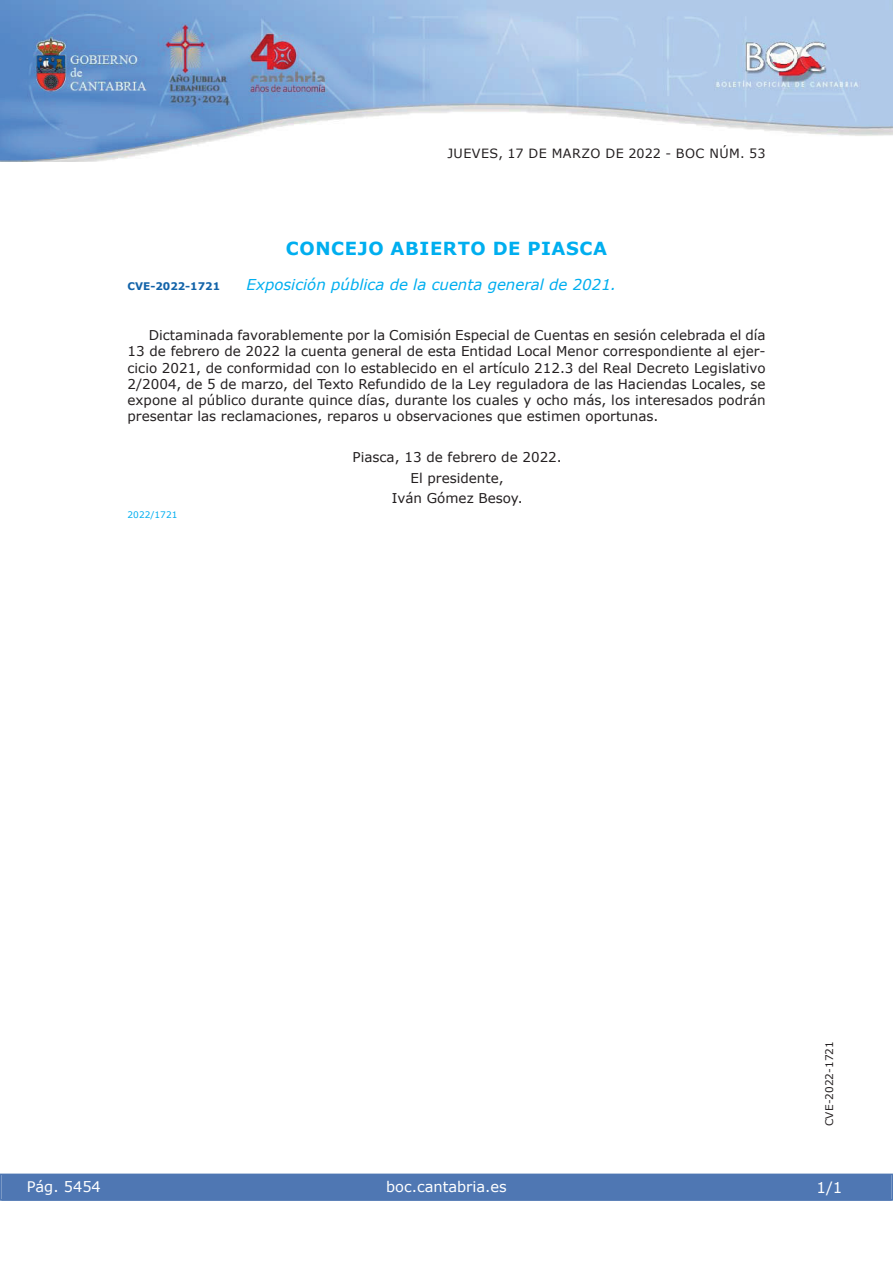
<style>
.page{position:relative;width:893px;height:1263px;background:#fff}
.page>*{position:absolute;margin:0;border:0;box-sizing:border-box;transform-origin:0 0}
.t1{font:700 18px "Verdana";letter-spacing:.035em;color:#00aeef}
.t2{font:italic 15px "Verdana";color:#00aeef}
.t3{font:15px "Verdana";color:#fff}
.t4{font:14.55px "Verdana";color:#fff}
.t5{font:13.5px/16.2px "Verdana";color:#231f20;text-align:justify}
.t6{font:12.75px "Verdana";letter-spacing:.035em;color:#231f20}
.t7{font:10.5px "Verdana";color:#231f20}
.t8{font:700 10.5px "Verdana";color:#1263a9}
.t9{font:9px "Verdana";color:#00aeef}
</style>
<div class="page">
<img style="left:0;top:0;width:893px;height:161px">
<div style="left:1px;top:1174px;width:890px;height:27px;background:#4f77b3"></div>
<div style="left:0;top:1174px;width:893px;height:27px;border:1px solid #4f77b3"></div>
<p class="t6" style="left:447px;top:145px;width:320px">JUEVES, 17 DE MARZO DE 2022 - BOC NÚM. 53</p>
<h1 class="t1" style="left:286px;top:237px;width:323px">CONCEJO ABIERTO DE PIASCA</h1>
<p class="t8" style="left:128px;top:279px;width:94px">CVE-2022-1721</p>
<p class="t2" style="left:247px;top:275px;width:371px">Exposición pública de la cuenta general de 2021.</p>
<p class="t5" style="left:128px;top:327px;width:640px;text-indent:21px">Dictaminada favorablemente por la Comisión Especial de Cuentas en sesión celebrada el día 13 de febrero de 2022 la cuenta general de esta Entidad Local Menor correspondiente al ejer&shy;cicio 2021, de conformidad con lo establecido en el artículo 212.3 del Real Decreto Legislativo 2/2004, de 5 de marzo, del Texto Refundido de la Ley reguladora de las Haciendas Locales, se expone al público durante quince días, durante los cuales y ocho más, los interesados podrán presentar las reclamaciones, reparos u observaciones que estimen oportunas.</p>
<p class="t5" style="left:353px;top:447px;width:211px;line-height:20.4px;text-align:center">Piasca, 13 de febrero de 2022.<br>El presidente,<br>Iván Gómez Besoy.</p>
<p class="t9" style="left:128px;top:509px;width:51px">2022/1721</p>
<p class="t4" style="left:27px;top:1177px;width:76px">Pág. 5454</p>
<p class="t4" style="left:386px;top:1178px;width:122px">boc.cantabria.es</p>
<p class="t7" style="left:823px;top:1126px;width:87px;rotate:-90deg">CVE-2022-1721</p>
<p class="t3" style="left:816px;top:1178px;width:27px">1/1</p>
</div>
